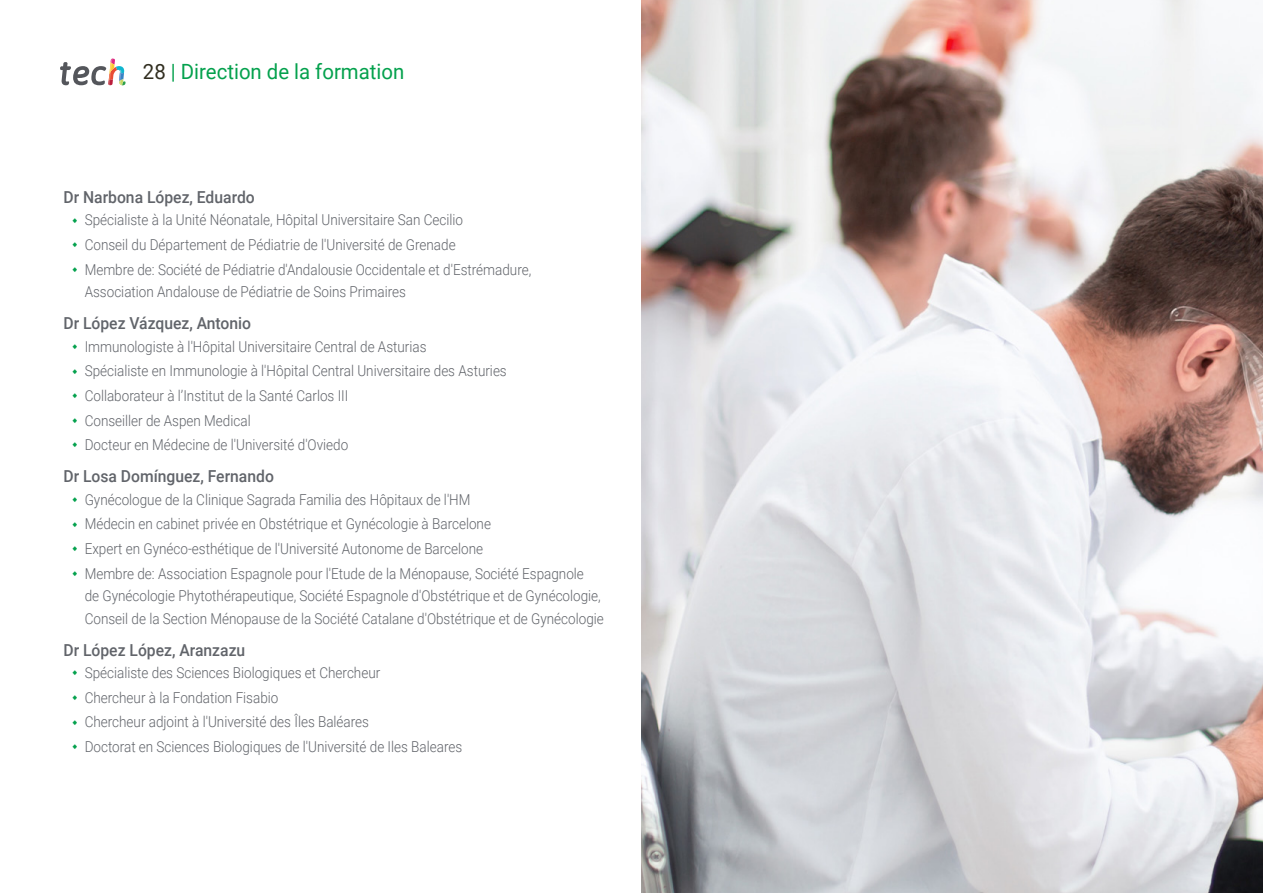
<style>
.page{position:relative;width:1263px;height:893px;background:#fff}
.page>*{position:absolute;margin:0;border:0;box-sizing:border-box;transform-origin:0 0}
.t1{font:21px "Roboto";color:#04a14d}
.t2{font:500 16.5px "Roboto";color:#61646a;scale:.95 1}
.t3{font:300 15px/24.6px "Roboto";color:#61646a;scale:.9 1}
.s1{color:#312e20}
</style>
<div class="page">
<img style="left:642px;top:0;width:621px;height:893px">
<svg style="left:60px;top:59px;width:66px;height:27px"></svg>
<h1 class="t1" style="left:143px;top:57px;width:263px"><span class="s1">28</span> | Direction de la formation</h1>
<p class="t2" style="left:63px;top:186px;width:203px">Dr Narbona López, Eduardo</p>
<p class="t3" style="left:85px;top:207px;width:498px">Spécialiste à la Unité Néonatale, Hôpital Universitaire San Cecilio<br>Conseil du Département de Pédiatrie de l'Université de Grenade<br>Membre de: Société de Pédiatrie d'Andalousie Occidentale et d'Estrémadure,</p>
<p class="t3" style="left:85px;top:279px;width:358px">Association Andalouse de Pédiatrie de Soins Primaires</p>
<p class="t2" style="left:63px;top:312px;width:199px">Dr López Vázquez, Antonio</p>
<p class="t3" style="left:85px;top:333px;width:470px">Immunologiste à l'Hôpital Universitaire Central de Asturias<br>Spécialiste en Immunologie à l'Hôpital Central Universitaire des Asturies Collaborateur à l’Institut de la Santé Carlos III<br>Conseiller de Aspen Medical<br>Docteur en Médecine de l'Université d'Oviedo</p>
<p class="t2" style="left:63px;top:465px;width:223px">Dr Losa Domínguez, Fernando</p>
<p class="t3" style="left:85px;top:486px;width:556px">Gynécologue de la Clinique Sagrada Familia des Hôpitaux de l'HM<br>Médecin en cabinet privée en Obstétrique et Gynécologie à Barcelone<br>Expert en Gynéco-esthétique de l'Université Autonome de Barcelone<br>Membre de: Association Espagnole pour l'Etude de la Ménopause, Société Espagnole</p>
<p class="t3" style="left:85px;top:584px;width:578px;line-height:22.5px">de Gynécologie Phytothérapeutique, Société Espagnole d'Obstétrique et de Gynécologie,<br>Conseil de la Section Ménopause de la Société Catalane d'Obstétrique et de Gynécologie</p>
<p class="t2" style="left:63px;top:638px;width:193px">Dr López López, Aranzazu</p>
<p class="t3" style="left:85px;top:660px;width:421px">Spécialiste des Sciences Biologiques et Chercheur<br>Chercheur à la Fondation Fisabio<br>Chercheur adjoint à l'Université des Îles Baléares<br>Doctorat en Sciences Biologiques de l'Université de Iles Baleares</p>
</div>
